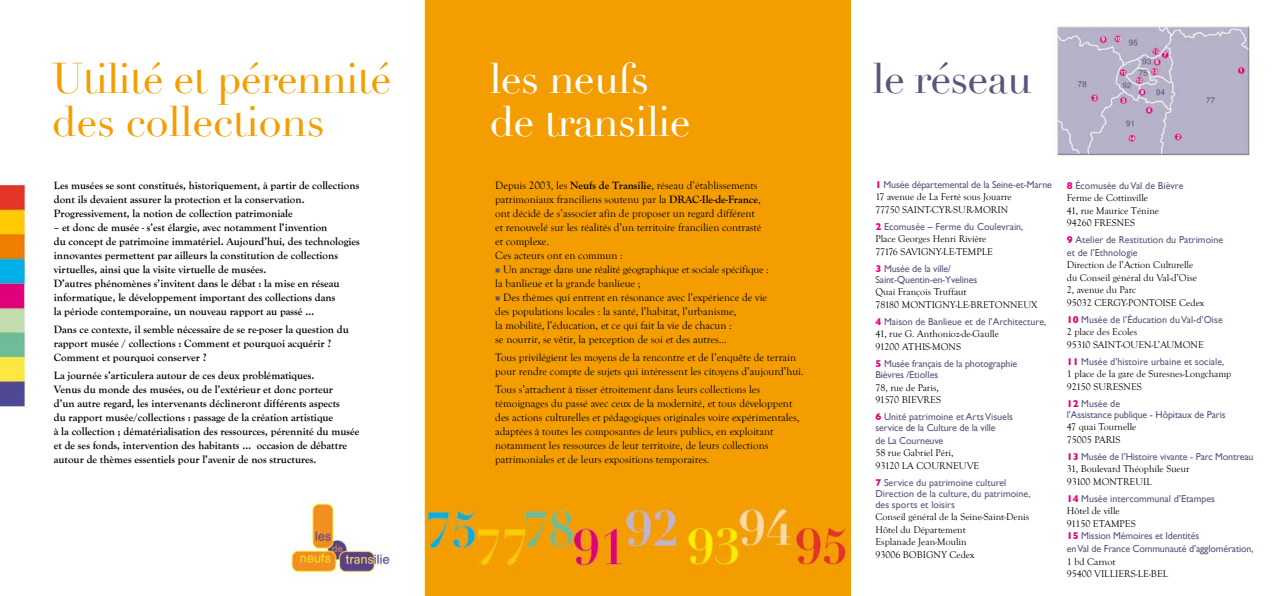
<style>
.page{position:relative;width:1276px;height:596px;background:#fff}
.page>*{position:absolute;margin:0;border:0;box-sizing:border-box;transform-origin:0 0}
.t1{font:42px "Didot";letter-spacing:-.025em;color:#f49e00}
.t2{font:42px/42px "Didot";letter-spacing:-.02em;color:#fff}
.t3{font:42px "Didot";letter-spacing:-.02em;color:#5d547e}
.t4{font:700 11px/14px "Goudy Old Style T";color:#000}
.t5{font:11px/14px "Goudy Old Style T";color:#000}
.t6{font:10px/12.5px "Goudy Old Style T";color:#000}
.t7{font:10px/11px "Gill Sans";color:#5d547e}
.s1{font-weight:700}
.s2{color:#5d547e}
.s3{font-weight:700;color:#e2007a}
</style>
<div class="page">
<img style="left:0;top:0;width:1254px;height:595px">
<img style="left:287px;top:499px;width:105px;height:78px">
<h1 class="t1" style="left:52px;top:54px;width:341px">Utilité et pérennité</h1>
<h1 class="t3" style="left:872px;top:54px;width:161px">le réseau</h1>
<h1 class="t1" style="left:52px;top:96px;width:274px">des collections</h1>
<h1 class="t2" style="left:489px;top:59px;width:203px">les neufs de transilie</h1>
<p class="t4" style="left:54px;top:178px;width:307px">Les musées se sont constitués, historiquement, à partir de collections dont ils devaient assurer la protection et la conservation.<br>Progressivement, la notion de collection patrimoniale</p>
<p class="t4" style="left:54px;top:220px;width:307px">– et donc de musée - s’est élargie, avec notamment l’invention<br>du concept de patrimoine immatériel. Aujourd’hui, des technologies innovantes permettent par ailleurs la constitution de collections virtuelles, ainsi que la visite virtuelle de musées.<br>D’autres phénomènes s’invitent dans le débat : la mise en réseau informatique, le développement important des collections dans<br>la période contemporaine, un nouveau rapport au passé …</p>
<p class="t4" style="left:54px;top:322px;width:296px">Dans ce contexte, il semble nécessaire de se re-poser la question du rapport musée / collections : Comment et pourquoi acquérir ?<br>Comment et pourquoi conserver ?</p>
<p class="t4" style="left:54px;top:368px;width:307px">La journée s’articulera autour de ces deux problématiques.<br>Venus du monde des musées, ou de l’extérieur et donc porteur<br>d’un autre regard, les intervenants déclineront différents aspects<br>du rapport musée/collections : passage de la création artistique<br>à la collection ; dématérialisation des ressources, pérennité du musée et de ses fonds, intervention des habitants … occasion de débattre autour de thèmes essentiels pour l’avenir de nos structures.</p>
<p class="t5" style="left:495px;top:178px;width:268px">Depuis 2003, les <span class="s1">Neufs de Transilie</span>, réseau d’établissements patrimoniaux franciliens soutenu par la <span class="s1">DRAC-Ile-de-France</span>, ont décidé de s’associer afin de proposer un regard différent et renouvelé sur les réalités d’un territoire francilien contrasté et complexe.<br>Ces acteurs ont en commun :</p>
<p class="t5" style="left:495px;top:262px;width:275px"><span class="s2">■</span> Un ancrage dans une réalité géographique et sociale spécifique : la banlieue et la grande banlieue ;</p>
<p class="t5" style="left:495px;top:290px;width:273px"><span class="s2">■</span> Des thèmes qui entrent en résonance avec l’expérience de vie des populations locales : la santé, l’habitat, l’urbanisme,<br>la mobilité, l’éducation, et ce qui fait la vie de chacun :<br>se nourrir, se vêtir, la perception de soi et des autres...</p>
<p class="t5" style="left:495px;top:350px;width:310px">Tous privilégient les moyens de la rencontre et de l’enquête de terrain pour rendre compte de sujets qui intéressent les citoyens d’aujourd’hui.</p>
<p class="t5" style="left:495px;top:382px;width:306px">Tous s’attachent à tisser étroitement dans leurs collections les témoignages du passé avec ceux de la modernité, et tous développent des actions culturelles et pédagogiques originales voire expérimentales, adaptées à toutes les composantes de leurs publics, en exploitant notamment les ressources de leur territoire, de leurs collections patrimoniales et de leurs expositions temporaires.</p>
<p class="t7" style="left:875px;top:179px;width:178px"><span class="s3">1</span> Musée départemental de la Seine-et-Marne</p>
<p class="t6" style="left:875px;top:191px;width:138px">17 avenue de La Ferté sous Jouarre<br>77750 SAINT-CYR-SUR-MORIN</p>
<p class="t7" style="left:875px;top:221px;width:149px"><span class="s3">2</span> Ecomusée – Ferme du Coulevrain,</p>
<p class="t6" style="left:875px;top:233px;width:119px">Place Georges Henri Rivière<br>77176 SAVIGNY-LE-TEMPLE</p>
<p class="t7" style="left:875px;top:263px;width:103px"><span class="s3">3</span> Musée de la ville/<br>Saint-Quentin-en-Yvelines</p>
<p class="t6" style="left:875px;top:286px;width:163px">Quai François Truffaut<br>78180 MONTIGNY-LE-BRETONNEUX</p>
<p class="t7" style="left:875px;top:316px;width:172px"><span class="s3">4</span> Maison de Banlieue et de l’Architecture,</p>
<p class="t6" style="left:875px;top:328px;width:125px">41, rue G. Anthonioz-de-Gaulle<br>91200 ATHIS-MONS</p>
<p class="t7" style="left:875px;top:358px;width:143px"><span class="s3">5</span> Musée français de la photographie<br>Bièvres /Etiolles</p>
<p class="t6" style="left:875px;top:381px;width:67px">78, rue de Paris,<br>91570 BIEVRES</p>
<p class="t7" style="left:875px;top:411px;width:139px"><span class="s3">6</span> Unité patrimoine et Arts Visuels service de la Culture de la ville</p>
<p class="t7" style="left:875px;top:434px;width:69px">de La Courneuve</p>
<p class="t6" style="left:875px;top:446px;width:105px">58 rue Gabriel Péri,<br>93120 LA COURNEUVE</p>
<p class="t7" style="left:875px;top:476px;width:157px"><span class="s3">7</span> Service du patrimoine culturel<br>Direction de la culture, du patrimoine, des sports et loisirs</p>
<p class="t6" style="left:875px;top:510px;width:155px">Conseil général de la Seine-Saint-Denis<br>Hôtel du Département<br>Esplanade Jean-Moulin<br>93006 BOBIGNY Cedex</p>
<p class="t7" style="left:1067px;top:179px;width:118px"><span class="s3">8</span> Écomusée du Val de Bièvre</p>
<p class="t6" style="left:1067px;top:192px;width:94px">Ferme de Cottinville<br>41, rue Maurice Ténine<br>94260 FRESNES</p>
<p class="t7" style="left:1067px;top:233px;width:158px;line-height:12.5px"><span class="s3">9</span> Atelier de Restitution du Patrimoine et de l’Ethnologie</p>
<p class="t6" style="left:1067px;top:259px;width:139px">Direction de l’Action Culturelle du Conseil général du Val-d’Oise<br>2, avenue du Parc<br>95032 CERGY-PONTOISE Cedex</p>
<p class="t7" style="left:1067px;top:313px;width:157px"><span class="s3">10</span> Musée de l’Éducation du Val-d’Oise</p>
<p class="t6" style="left:1067px;top:326px;width:138px">2 place des Ecoles<br>95310 SAINT-OUEN-L’AUMONE</p>
<p class="t7" style="left:1067px;top:355px;width:159px"><span class="s3">11</span> Musée d’histoire urbaine et sociale,</p>
<p class="t6" style="left:1067px;top:368px;width:166px">1 place de la gare de Suresnes-Longchamp<br>92150 SURESNES</p>
<p class="t7" style="left:1067px;top:397px;width:160px"><span class="s3">12</span> Musée de<br>l’Assistance publique - Hôpitaux de Paris</p>
<p class="t6" style="left:1067px;top:421px;width:71px">47 quai Tournelle<br>75005 PARIS</p>
<p class="t7" style="left:1067px;top:450px;width:188px"><span class="s3">13</span> Musée de l’Histoire vivante - Parc Montreau</p>
<p class="t6" style="left:1067px;top:463px;width:124px">31, Boulevard Théophile Sueur<br>93100 MONTREUIL</p>
<p class="t7" style="left:1067px;top:492px;width:150px"><span class="s3">14</span> Musée intercommunal d’Etampes</p>
<p class="t6" style="left:1067px;top:505px;width:70px">Hôtel de ville<br>91150 ETAMPES</p>
<p class="t7" style="left:1067px;top:529px;width:188px;line-height:12.5px"><span class="s3">15</span> Mission Mémoires et Identités<br>en Val de France Communauté d’agglomération,</p>
<p class="t6" style="left:1067px;top:555px;width:103px">1 bd Carnot<br>95400 VILLIERS-LE-BEL</p>
</div>
